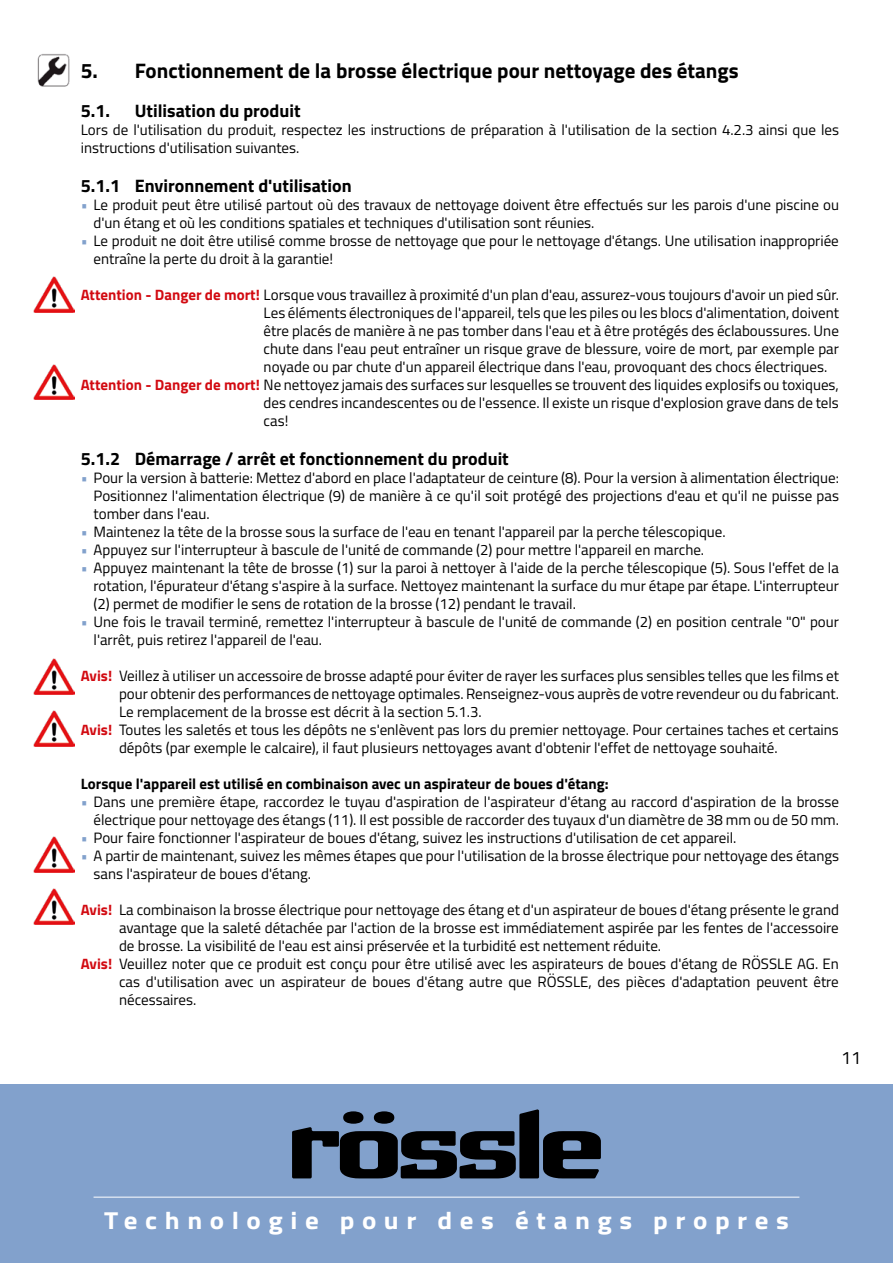
<style>
.page{position:relative;width:893px;height:1263px;background:#fff}
.page>*{position:absolute;margin:0;border:0;box-sizing:border-box;transform-origin:0 0}
.t1{font:700 24.6px "Titillium Web";letter-spacing:.28em;color:#fff;scale:1.1 1}
.t2{font:700 21px "Titillium Web";color:#000}
.t3{font:700 18px "Titillium Web";color:#000}
.t4{font:18px "Titillium Web";color:#000}
.t5{font:15px/18px "Titillium Web";color:#000}
.t6{font:700 15px "Titillium Web";color:#000}
.s1{color:#82a1cc}
.s2{font-weight:700;color:#d20a11}
</style>
<div class="page">
<img style="left:34px;top:658px;width:40px;height:36px">
<img style="left:34px;top:276px;width:40px;height:36px">
<img style="left:34px;top:836px;width:40px;height:36px">
<img style="left:34px;top:711px;width:40px;height:35px">
<img style="left:34px;top:364px;width:40px;height:36px">
<img style="left:34px;top:889px;width:40px;height:35px">
<img style="left:37px;top:54px;width:33px;height:33px">
<div style="left:0;top:1084px;width:893px;height:179px;background:#82a1cc"></div>
<hr style="left:94px;top:1197px;width:705px;height:1px;background:#fff">
<svg style="left:292px;top:1109px;width:309px;height:69px"></svg>
<h2 class="t2" style="left:81px;top:54px;width:659px">5. Fonctionnement de la brosse électrique pour nettoyage des étangs</h2>
<p class="t3" style="left:81px;top:97px;width:31px">5.1.</p>
<p class="t3" style="left:135px;top:97px;width:167px">Utilisation du produit</p>
<p class="t5" style="left:81px;top:120px;width:760px">Lors de l'utilisation du produit, respectez les instructions de préparation à l'utilisation de la section 4.2.3 ainsi que les instructions d'utilisation suivantes.</p>
<p class="t3" style="left:81px;top:172px;width:272px">5.1.1 Environnement d'utilisation</p>
<p class="t5" style="left:94px;top:195px;width:747px;text-indent:-13px"><span class="s1">•</span> Le produit peut être utilisé partout où des travaux de nettoyage doivent être effectués sur les parois d'une piscine ou d'un étang et où les conditions spatiales et techniques d'utilisation sont réunies.</p>
<p class="t5" style="left:94px;top:231px;width:747px;text-indent:-13px"><span class="s1">•</span> Le produit ne doit être utilisé comme brosse de nettoyage que pour le nettoyage d'étangs. Une utilisation inappropriée entraîne la perte du droit à la garantie!</p>
<p class="t5" style="left:81px;top:285px;width:758px"><span class="s2">Attention - Danger de mort!</span> Lorsque vous travaillez à proximité d'un plan d'eau, assurez-vous toujours d'avoir un pied sûr.</p>
<p class="t5" style="left:264px;top:303px;width:577px">Les éléments électroniques de l'appareil, tels que les piles ou les blocs d'alimentation, doivent</p>
<p class="t5" style="left:264px;top:321px;width:577px">être placés de manière à ne pas tomber dans l'eau et à être protégés des éclaboussures. Une</p>
<p class="t5" style="left:264px;top:339px;width:577px">chute dans l'eau peut entraîner un risque grave de blessure, voire de mort, par exemple par</p>
<p class="t5" style="left:264px;top:357px;width:563px">noyade ou par chute d'un appareil électrique dans l'eau, provoquant des chocs électriques.</p>
<p class="t5" style="left:81px;top:375px;width:760px"><span class="s2">Attention - Danger de mort!</span> Ne nettoyez jamais des surfaces sur lesquelles se trouvent des liquides explosifs ou toxiques,</p>
<p class="t5" style="left:264px;top:393px;width:577px">des cendres incandescentes ou de l'essence. Il existe un risque d'explosion grave dans de tels</p>
<p class="t5" style="left:264px;top:411px;width:26px">cas!</p>
<p class="t3" style="left:81px;top:445px;width:430px">5.1.2 Démarrage / arrêt et fonctionnement du produit</p>
<p class="t5" style="left:94px;top:468px;width:747px;text-align:justify;text-indent:-13px"><span class="s1">•</span> Pour la version à batterie: Mettez d'abord en place l'adaptateur de ceinture (8). Pour la version à alimentation électrique:<br>Positionnez l'alimentation électrique (9) de manière à ce qu'il soit protégé des projections d'eau et qu'il ne puisse pas tomber dans l'eau.</p>
<p class="t5" style="left:81px;top:522px;width:644px"><span class="s1">•</span> Maintenez la tête de la brosse sous la surface de l'eau en tenant l'appareil par la perche télescopique.</p>
<p class="t5" style="left:81px;top:540px;width:623px"><span class="s1">•</span> Appuyez sur l'interrupteur à bascule de l'unité de commande (2) pour mettre l'appareil en marche.</p>
<p class="t5" style="left:94px;top:558px;width:747px;text-align:justify;text-indent:-13px"><span class="s1">•</span> Appuyez maintenant la tête de brosse (1) sur la paroi à nettoyer à l'aide de la perche télescopique (5). Sous l'effet de la rotation, l'épurateur d'étang s'aspire à la surface. Nettoyez maintenant la surface du mur étape par étape. L'interrupteur (2) permet de modifier le sens de rotation de la brosse (12) pendant le travail.</p>
<p class="t5" style="left:94px;top:612px;width:747px;text-indent:-13px"><span class="s1">•</span> Une fois le travail terminé, remettez l'interrupteur à bascule de l'unité de commande (2) en position centrale "0" pour l'arrêt, puis retirez l'appareil de l'eau.</p>
<p class="t5" style="left:81px;top:666px;width:760px"><span class="s2">Avis!</span> Veillez à utiliser un accessoire de brosse adapté pour éviter de rayer les surfaces plus sensibles telles que les films et</p>
<p class="t5" style="left:119px;top:684px;width:719px">pour obtenir des performances de nettoyage optimales. Renseignez-vous auprès de votre revendeur ou du fabricant.</p>
<p class="t5" style="left:119px;top:702px;width:362px">Le remplacement de la brosse est décrit à la section 5.1.3.</p>
<p class="t5" style="left:81px;top:720px;width:760px"><span class="s2">Avis!</span> Toutes les saletés et tous les dépôts ne s'enlèvent pas lors du premier nettoyage. Pour certaines taches et certains</p>
<p class="t5" style="left:119px;top:738px;width:658px">dépôts (par exemple le calcaire), il faut plusieurs nettoyages avant d'obtenir l'effet de nettoyage souhaité.</p>
<p class="t6" style="left:81px;top:772px;width:529px">Lorsque l'appareil est utilisé en combinaison avec un aspirateur de boues d'étang:</p>
<p class="t5" style="left:81px;top:792px;width:760px;text-align:right"><span class="s1">•</span> Dans une première étape, raccordez le tuyau d'aspiration de l'aspirateur d'étang au raccord d'aspiration de la brosse électrique pour nettoyage des étangs (11). Il est possible de raccorder des tuyaux d'un diamètre de 38 mm ou de 50 mm.</p>
<p class="t5" style="left:81px;top:828px;width:655px"><span class="s1">•</span> Pour faire fonctionner l'aspirateur de boues d'étang, suivez les instructions d'utilisation de cet appareil.</p>
<p class="t5" style="left:94px;top:846px;width:747px;text-indent:-13px"><span class="s1">•</span> A partir de maintenant, suivez les mêmes étapes que pour l'utilisation de la brosse électrique pour nettoyage des étangs sans l'aspirateur de boues d'étang.</p>
<p class="t5" style="left:81px;top:900px;width:760px"><span class="s2">Avis!</span> La combinaison la brosse électrique pour nettoyage des étang et d'un aspirateur de boues d'étang présente le grand</p>
<p class="t5" style="left:119px;top:918px;width:721px">avantage que la saleté détachée par l'action de la brosse est immédiatement aspirée par les fentes de l'accessoire</p>
<p class="t5" style="left:119px;top:936px;width:542px">de brosse. La visibilité de l'eau est ainsi préservée et la turbidité est nettement réduite.</p>
<p class="t5" style="left:81px;top:954px;width:760px"><span class="s2">Avis!</span> Veuillez noter que ce produit est conçu pour être utilisé avec les aspirateurs de boues d'étang de RÖSSLE AG. En</p>
<p class="t5" style="left:119px;top:972px;width:721px">cas d'utilisation avec un aspirateur de boues d'étang autre que RÖSSLE, des pièces d'adaptation peuvent être</p>
<p class="t5" style="left:119px;top:990px;width:77px">nécessaires.</p>
<p class="t4" style="left:841px;top:1044px;width:22px">11</p>
<h1 class="t1" style="left:104px;top:1201px;width:624px">Technologie pour des étangs propres</h1>
</div>
